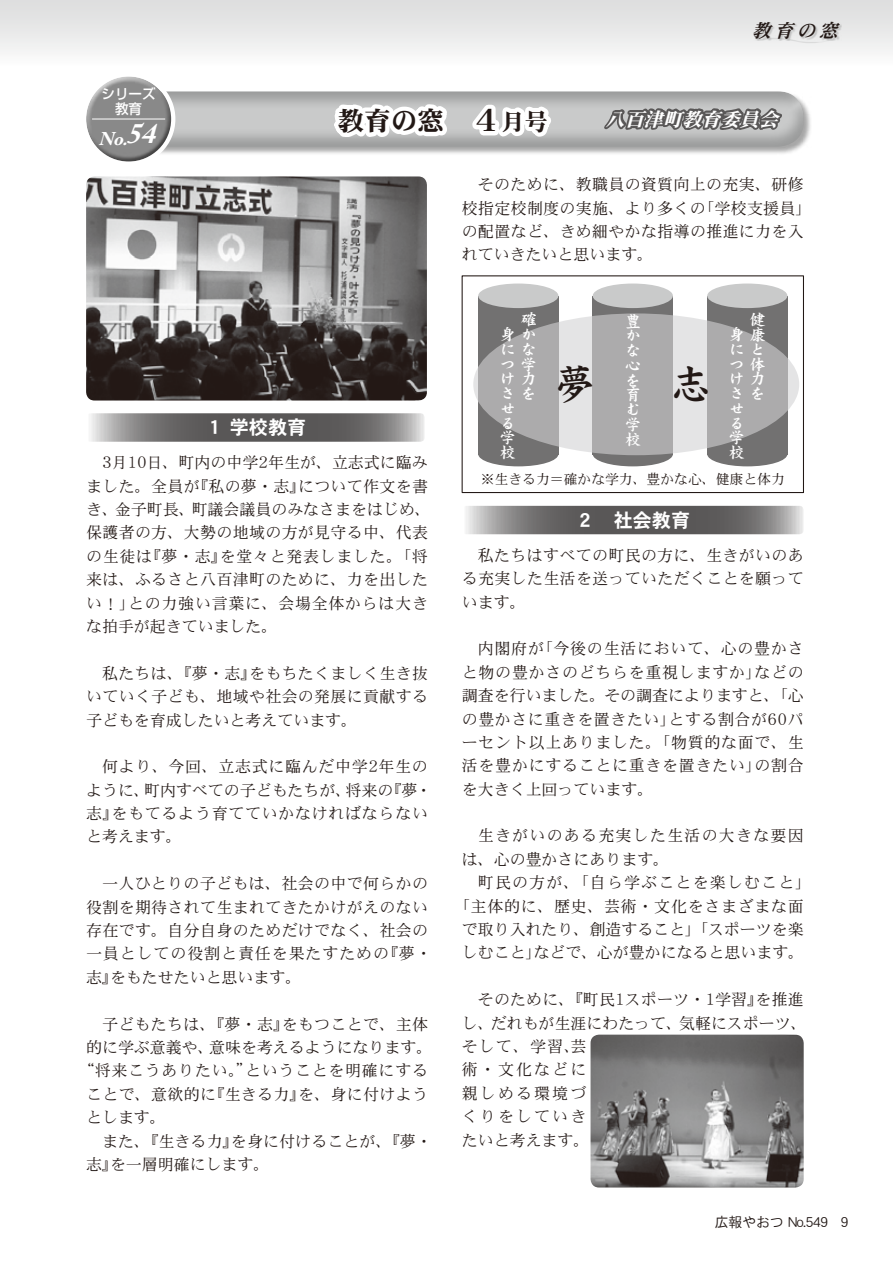
<style>
.page{position:relative;width:893px;height:1263px;background:#fff}
.page>*{position:absolute;margin:0;border:0;box-sizing:border-box;transform-origin:0 0}
.t1{font:40.65px "DF Kai Sho Bd WINP RKSJ H";color:#221815}
.t2{font:26.55px "DFHS Mincho W9 WINP RKSJ H";color:#221815}
.t3{font:19.2px "DFHS Gothic W7 WINP RKSJ H";color:#fff}
.t4{font:italic 19.2px "DFHS Mincho W9 WINP RKSJ H";color:#fff}
.t5{font:italic 18.6px "DFHS Mincho W7 WINP RKSJ H";color:#221815}
.t6{font:italic 700 18.3px "Adobe Caslon Pro";color:#fff}
.t7{font:15.9px/23.4px "DFHS Mincho W3 WINP RKSJ H";letter-spacing:.02em;color:#221815}
.t8{font:15.9px/23.4px "DFHS Mincho W3 WINP RKSJ H";letter-spacing:.045em;color:#221815}
.t9{font:15.9px "DFHS Mincho W3 WINP RKSJ H";color:#221815}
.t10{font:15.9px/14.7px "DF Kai Sho Bd WINP RKSJ H";color:#fff}
.t11{font:15.9px/23.4px "DFHS Mincho W3 WINP RKSJ H";letter-spacing:.08em;color:#221815}
.t12{font:15.9px "DFHS Mincho W3 WINP RKSJ H";letter-spacing:.075em;color:#221815}
.t13{font:13.8px "DFHS Mincho W3 WINP RKSJ H";color:#221815}
.t14{font:13.8px "DFHS Gothic W3 WINP RKSJ H";color:#221815}
.t15{font:500 13.8px/14.9px "Shin Go Pro";color:#fff;text-align:center}
.s1{font-size:28.2px}
.s2{font-size:30.9px}
.s3{font-size:23.4px}
</style>
<div class="page">
<div style="left:0;top:0;width:893px;height:68px;background:linear-gradient(to bottom,#dadbdb,#fcfcfc)"></div>
<div style="left:82px;top:72px;width:93px;height:94px;border:4px solid #fff;border-radius:50%"></div>
<div style="left:86px;top:73px;width:84px;height:69px;background:#efefef;opacity:.75"></div>
<div style="left:87px;top:90px;width:87px;height:72px;background:#595757;opacity:.75"></div>
<hr style="left:92px;top:119px;width:73px;height:1px;background:#fff">
<svg style="left:752px;top:35px;width:93px;height:11px"></svg>
<div style="left:754px;top:22px;width:88px;height:19px;background:#b5b6b6;opacity:.75"></div>
<svg style="left:150px;top:88px;width:654px;height:74px"></svg>
<img style="left:86px;top:176px;width:341px;height:224px">
<img style="left:590px;top:1035px;width:214px;height:152px">
<svg style="left:86px;top:413px;width:339px;height:29px;background:#7b7979"></svg>
<svg style="left:462px;top:506px;width:342px;height:28px;background:#787676"></svg>
<div style="left:462px;top:275px;width:342px;height:218px;border:1px solid #221815"></div>
<div style="left:593px;top:442px;width:80px;height:24px;background:#727171;border-radius:50%"></div>
<div style="left:593px;top:296px;width:80px;height:158px;background:#727171"></div>
<div style="left:593px;top:284px;width:80px;height:24px;background:#c9caca;border-radius:50%"></div>
<div style="left:707px;top:442px;width:80px;height:24px;background:#727171;border-radius:50%"></div>
<div style="left:707px;top:296px;width:80px;height:158px;background:#727171"></div>
<div style="left:707px;top:284px;width:80px;height:24px;background:#c9caca;border-radius:50%"></div>
<div style="left:478px;top:442px;width:80px;height:24px;background:#727171;border-radius:50%"></div>
<div style="left:478px;top:296px;width:80px;height:158px;background:#727171"></div>
<div style="left:478px;top:284px;width:80px;height:24px;background:#c9caca;border-radius:50%"></div>
<svg style="left:473px;top:313px;width:326px;height:142px;background:#bab9ba"></svg>
<p class="t15" style="left:102px;top:85px;width:56px">シリーズ教育</p>
<p class="t6" style="left:98px;top:128px;width:71px">No.<span class="s1">54</span></p>
<h2 class="t2" style="left:338px;top:107px;width:212px">教育の窓　<span class="s2">４</span><span class="s3">月号</span></h2>
<p class="t5" style="left:752px;top:21px;width:92px">教育の窓</p>
<p class="t4" style="left:606px;top:109px;width:179px">八百津町教育委員会</p>
<p class="t7" style="left:462px;top:173px;width:351px;text-indent:16px">そのために、教職員の資質向上の充実、研修校指定校制度の実施、より多くの「学校支援員」の配置など、きめ細やかな指導の推進に力を入れていきたいと思います。</p>
<p class="t3" style="left:204px;top:418px;width:103px">１ 学校教育</p>
<p class="t7" style="left:86px;top:451px;width:346px;text-indent:16px">3月10日、町内の中学2年生が、立志式に臨みました。全員が『私の夢・志』について作文を書き、金子町長、町議会議員のみなさまをはじめ、保護者の方、大勢の地域の方が見守る中、代表の生徒は『夢・志』を堂々と発表しました。「将来は、ふるさと八百津町のために、力を出したい！」との力強い言葉に、会場全体からは大きな拍手が起きていました。</p>
<p class="t7" style="left:86px;top:662px;width:343px;text-align:justify;text-indent:16px">私たちは、『夢・志』をもちたくましく生き抜いていく子ども、地域や社会の発展に貢献する子どもを育成したいと考えています。</p>
<p class="t8" style="left:86px;top:755px;width:347px;text-indent:16px">何より、今回、立志式に臨んだ中学2年生のように、町内すべての子どもたちが、将来の『夢・志』をもてるよう育てていかなければならないと考えます。</p>
<p class="t7" style="left:86px;top:872px;width:347px;text-indent:16px">一人ひとりの子どもは、社会の中で何らかの役割を期待されて生まれてきたかけがえのない存在です。自分自身のためだけでなく、社会の一員としての役割と責任を果たすための『夢・志』をもたせたいと思います。</p>
<p class="t7" style="left:102px;top:1013px;width:327px">子どもたちは、『夢・志』をもつことで、主体</p>
<p class="t9" style="left:86px;top:1039px;width:348px">的に学ぶ意義や、意味を考えるようになります。</p>
<p class="t8" style="left:78px;top:1059px;width:351px">“将来こうありたい。”ということを明確にする</p>
<p class="t7" style="left:86px;top:1083px;width:343px">ことで、意欲的に『生きる力』を、身に付けよう</p>
<p class="t7" style="left:86px;top:1106px;width:81px">とします。</p>
<p class="t7" style="left:102px;top:1129px;width:331px">また、『生きる力』を身に付けることが、『夢・</p>
<p class="t9" style="left:86px;top:1156px;width:185px">志』を一層明確にします。</p>
<p class="t10" style="left:500px;top:313px;width:38px;text-align:right">確<br>か<br>な<br>学<br>け力を</p>
<p class="t10" style="left:500px;top:328px;width:16px;text-align:justify">身につ</p>
<p class="t10" style="left:500px;top:387px;width:17px">させる学校</p>
<p class="t10" style="left:625px;top:314px;width:17px">豊かな心を育む学校</p>
<h1 class="t1" style="left:555px;top:364px;width:39px">夢</h1>
<h1 class="t1" style="left:670px;top:364px;width:40px">志</h1>
<p class="t10" style="left:729px;top:313px;width:38px;text-align:right">健<br>康<br>と<br>体<br>け力を</p>
<p class="t10" style="left:729px;top:328px;width:16px;text-align:justify">身につ</p>
<p class="t10" style="left:729px;top:387px;width:17px">させる学校</p>
<p class="t13" style="left:481px;top:472px;width:306px">※生きる力＝確かな学力、豊かな心、健康と体力</p>
<p class="t3" style="left:575px;top:510px;width:116px">２　社会教育</p>
<p class="t7" style="left:462px;top:544px;width:343px;text-align:justify;text-indent:16px">私たちはすべての町民の方に、生きがいのある充実した生活を送っていただくことを願っています。</p>
<p class="t7" style="left:462px;top:637px;width:343px;text-align:justify;text-indent:16px">内閣府が「今後の生活において、心の豊かさと物の豊かさのどちらを重視しますか」などの調査を行いました。その調査によりますと、「心の豊かさに重きを置きたい」とする割合が60パーセント以上ありました。「物質的な面で、生活を豊かにすることに重きを置きたい」の割合を大きく上回っています。</p>
<p class="t11" style="left:462px;top:824px;width:343px;text-indent:16px">生きがいのある充実した生活の大きな要因は、心の豊かさにあります。</p>
<p class="t12" style="left:478px;top:874px;width:335px">町民の方が、「自ら学ぶことを楽しむこと」</p>
<p class="t8" style="left:454px;top:895px;width:351px">「主体的に、歴史、芸術・文化をさまざまな面</p>
<p class="t9" style="left:462px;top:921px;width:343px">で取り入れたり、創造すること」「スポーツを楽</p>
<p class="t9" style="left:462px;top:945px;width:344px">しむこと」などで、心が豊かになると思います。</p>
<p class="t7" style="left:462px;top:988px;width:346px;text-indent:16px">そのために、『町民1スポーツ・1学習』を推進し、だれもが生涯にわたって、気軽にスポーツ、そして、学習､芸<br>術・文化などに<br>親しめる環境づ<br>くりをしていき<br>たいと考えます。</p>
<p class="t14" style="left:715px;top:1215px;width:135px">広報やおつ No.549 9</p>
</div>
